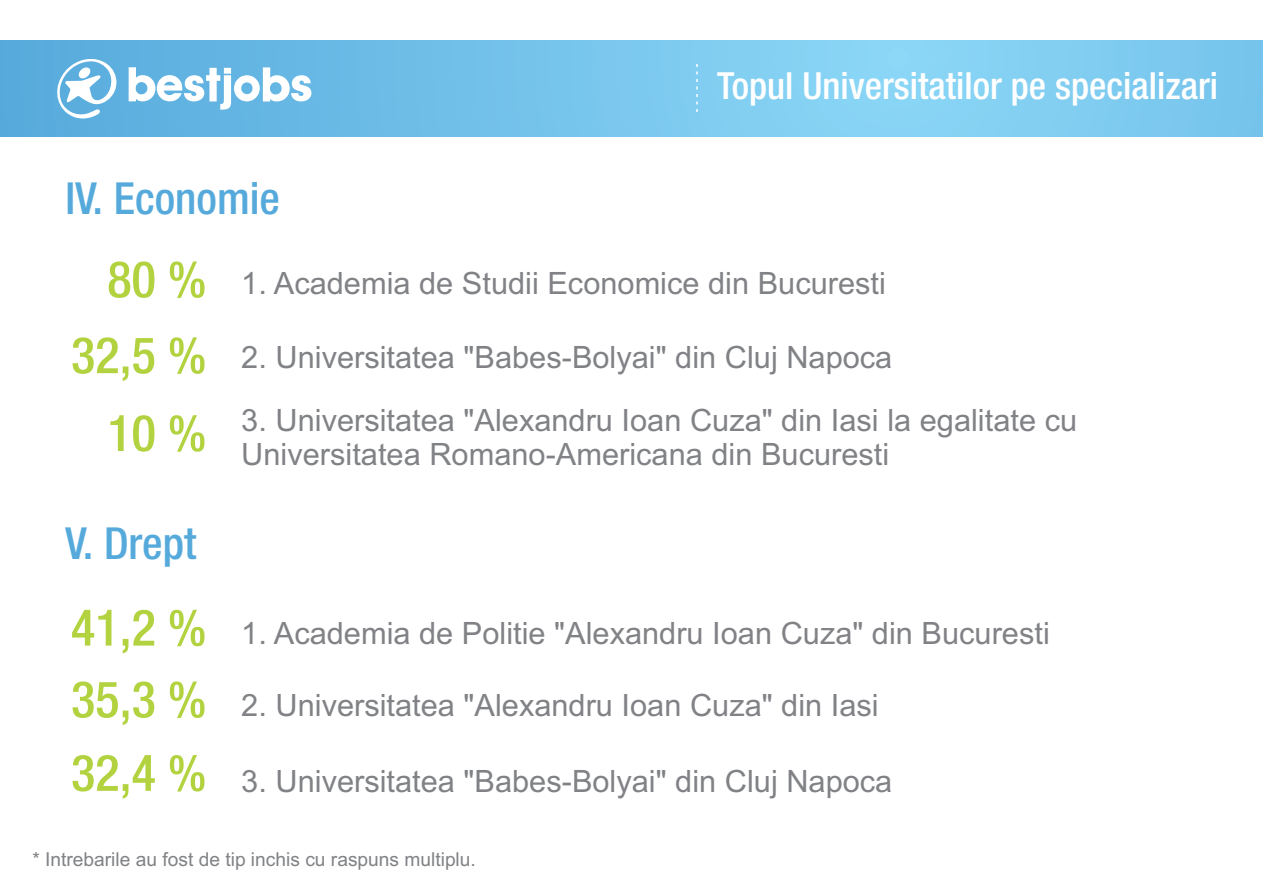
<style>
.page{position:relative;width:1263px;height:893px;background:#fff}
.page>*{position:absolute;margin:0;border:0;box-sizing:border-box;transform-origin:0 0}
.t1{font:500 condensed 50.55px "Helvetica Neue LT Com";color:#b2d23f}
.t2{font:500 condensed 44.25px "Helvetica Neue LT Com";color:#56aadb}
.t3{font:500 condensed 37.5px "Helvetica Neue LT Com";color:#fff}
.t4{font:30.75px/34.7px "Arial";color:#808285}
.t5{font:19.2px "Arial";color:#808285}
</style>
<div class="page">
<svg style="left:0;top:40px;width:1263px;height:97px;background:#77c5ec"></svg>
<svg style="left:54px;top:55px;width:62px;height:65px"></svg>
<img style="left:57px;top:72px;width:59px;height:22px">
<svg style="left:129px;top:67px;width:182px;height:43px"></svg>
<svg style="left:696px;top:64px;width:2px;height:49px"></svg>
<h2 class="t2" style="left:66px;top:183px;width:216px">IV. Economie</h2>
<p class="t3" style="left:717px;top:72px;width:502px">Topul Universitatilor pe specializari</p>
<h1 class="t1" style="left:107px;top:261px;width:100px">80 %</h1>
<h1 class="t1" style="left:71px;top:337px;width:137px">32,5 %</h1>
<h1 class="t1" style="left:107px;top:415px;width:100px">10 %</h1>
<h2 class="t2" style="left:66px;top:527px;width:132px">V. Drept</h2>
<h1 class="t1" style="left:71px;top:609px;width:137px">41,2 %</h1>
<h1 class="t1" style="left:71px;top:681px;width:137px">35,3 %</h1>
<h1 class="t1" style="left:71px;top:755px;width:137px">32,4 %</h1>
<p class="t4" style="left:241px;top:268px;width:646px">1. Academia de Studii Economice din Bucuresti</p>
<p class="t4" style="left:241px;top:343px;width:653px">2. Universitatea "Babes-Bolyai" din Cluj Napoca</p>
<p class="t4" style="left:241px;top:405px;width:837px">3. Universitatea "Alexandru Ioan Cuza" din Iasi la egalitate cu<br>Universitatea Romano-Americana din Bucuresti</p>
<p class="t4" style="left:241px;top:619px;width:810px">1. Academia de Politie "Alexandru Ioan Cuza" din Bucuresti</p>
<p class="t4" style="left:241px;top:691px;width:639px">2. Universitatea "Alexandru Ioan Cuza" din Iasi</p>
<p class="t4" style="left:241px;top:767px;width:653px">3. Universitatea "Babes-Bolyai" din Cluj Napoca</p>
<p class="t5" style="left:32px;top:852px;width:445px">* Intrebarile au fost de tip inchis cu raspuns multiplu.</p>
</div>
